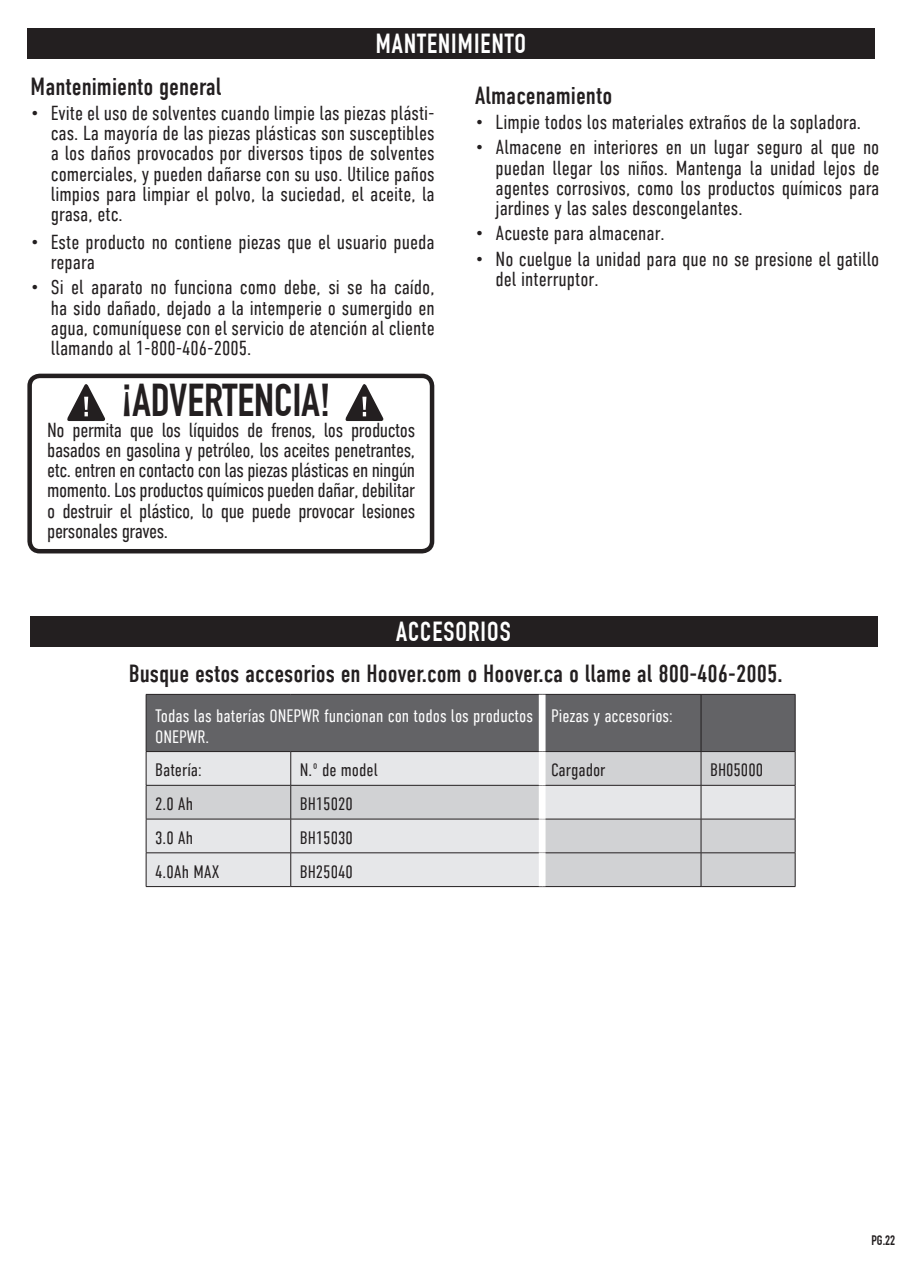
<style>
.page{position:relative;width:922px;height:1286px;background:#fff}
.page>*{position:absolute;margin:0;border:0;box-sizing:border-box;transform-origin:0 0}
.t1{font:700 45px "DIN Condensed";color:#231f20}
.t2{font:700 27px "DIN Condensed";letter-spacing:.04em;color:#fff}
.t3{font:24.75px "DIN Condensed";color:#231f20}
.t4{font:300 20.25px/20.2px "DIN Condensed";color:#231f20;text-align:justify}
.t5{font:300 18px/20.2px "DIN Condensed";color:#fff}
.t6{font:300 18px "DIN Condensed";color:#231f20}
.t7{font:700 13.5px "DIN Condensed";color:#231f20}
</style>
<div class="page">
<div style="left:27px;top:374px;width:407px;height:179px;border:4px solid #231f20;border-radius:10px"></div>
<div style="left:27px;top:28px;width:847px;height:31px;background:#231f20"></div>
<div style="left:30px;top:617px;width:847px;height:30px;background:#231f20"></div>
<svg style="left:345px;top:384px;width:39px;height:37px"></svg>
<svg style="left:67px;top:384px;width:38px;height:37px"></svg>
<div style="left:147px;top:695px;width:647px;height:56px;background:#636366"></div>
<svg style="left:147px;top:752px;width:647px;height:134px;background:#dbdcde"></svg>
<hr style="left:146px;top:694px;width:145px;height:1px;background:#231f20">
<hr style="left:146px;top:695px;width:1px;height:56px;background:#231f20">
<hr style="left:291px;top:694px;width:251px;height:1px;background:#231f20">
<hr style="left:146px;top:751px;width:145px;height:1px;background:#231f20">
<hr style="left:146px;top:752px;width:1px;height:33px;background:#231f20">
<hr style="left:291px;top:751px;width:251px;height:1px;background:#231f20">
<hr style="left:290px;top:752px;width:1px;height:33px;background:#231f20">
<hr style="left:146px;top:785px;width:145px;height:1px;background:#231f20">
<hr style="left:146px;top:786px;width:1px;height:33px;background:#231f20">
<hr style="left:291px;top:785px;width:251px;height:1px;background:#231f20">
<hr style="left:290px;top:786px;width:1px;height:33px;background:#231f20">
<hr style="left:146px;top:819px;width:145px;height:1px;background:#231f20">
<hr style="left:146px;top:819px;width:1px;height:33px;background:#231f20">
<hr style="left:291px;top:819px;width:251px;height:1px;background:#231f20">
<hr style="left:290px;top:819px;width:1px;height:33px;background:#231f20">
<hr style="left:146px;top:852px;width:145px;height:1px;background:#231f20">
<hr style="left:146px;top:853px;width:1px;height:33px;background:#231f20">
<hr style="left:291px;top:852px;width:251px;height:1px;background:#231f20">
<hr style="left:290px;top:853px;width:1px;height:33px;background:#231f20">
<hr style="left:146px;top:886px;width:145px;height:1px;background:#231f20">
<hr style="left:291px;top:886px;width:251px;height:1px;background:#231f20">
<hr style="left:542px;top:694px;width:159px;height:1px;background:#231f20">
<hr style="left:701px;top:694px;width:94px;height:1px;background:#231f20">
<hr style="left:700px;top:695px;width:1px;height:56px;background:#231f20">
<hr style="left:794px;top:695px;width:1px;height:56px;background:#231f20">
<hr style="left:542px;top:751px;width:159px;height:1px;background:#231f20">
<hr style="left:701px;top:751px;width:94px;height:1px;background:#231f20">
<hr style="left:700px;top:752px;width:1px;height:33px;background:#231f20">
<hr style="left:794px;top:752px;width:1px;height:33px;background:#231f20">
<hr style="left:542px;top:785px;width:159px;height:1px;background:#231f20">
<hr style="left:701px;top:785px;width:94px;height:1px;background:#231f20">
<hr style="left:700px;top:786px;width:1px;height:33px;background:#231f20">
<hr style="left:794px;top:786px;width:1px;height:33px;background:#231f20">
<hr style="left:542px;top:819px;width:159px;height:1px;background:#231f20">
<hr style="left:701px;top:819px;width:94px;height:1px;background:#231f20">
<hr style="left:700px;top:819px;width:1px;height:33px;background:#231f20">
<hr style="left:794px;top:819px;width:1px;height:33px;background:#231f20">
<hr style="left:542px;top:852px;width:159px;height:1px;background:#231f20">
<hr style="left:701px;top:852px;width:94px;height:1px;background:#231f20">
<hr style="left:700px;top:853px;width:1px;height:33px;background:#231f20">
<hr style="left:794px;top:853px;width:1px;height:33px;background:#231f20">
<hr style="left:542px;top:886px;width:159px;height:1px;background:#231f20">
<hr style="left:701px;top:886px;width:94px;height:1px;background:#231f20">
<div style="left:538px;top:695px;width:7px;height:56px;background:#fff"></div>
<div style="left:538px;top:752px;width:7px;height:33px;background:#fff"></div>
<div style="left:538px;top:786px;width:7px;height:33px;background:#fff"></div>
<div style="left:538px;top:819px;width:7px;height:33px;background:#fff"></div>
<div style="left:538px;top:853px;width:7px;height:33px;background:#fff"></div>
<h2 class="t2" style="left:376px;top:27px;width:152px">MANTENIMIENTO</h2>
<p class="t3" style="left:31px;top:72px;width:192px">Mantenimiento general</p>
<p class="t4" style="left:51px;top:103px;width:385px;text-indent:-20px">• Evite el uso de solventes cuando limpie las piezas plásti&shy;cas. La mayoría de las piezas plásticas son susceptibles a los daños provocados por diversos tipos de solventes comerciales, y pueden dañarse con su uso. Utilice paños limpios para limpiar el polvo, la suciedad, el aceite, la grasa, etc.</p>
<p class="t4" style="left:51px;top:232px;width:385px;text-indent:-20px">• Este producto no contiene piezas que el usuario pueda repara</p>
<p class="t4" style="left:51px;top:277px;width:385px;text-indent:-20px">• Si el aparato no funciona como debe, si se ha caído, ha sido dañado, dejado a la intemperie o sumergido en agua, comuníquese con el servicio de atención al cliente llamando al 1-800-406-2005.</p>
<h1 class="t1" style="left:122px;top:374px;width:210px">¡ADVERTENCIA!</h1>
<p class="t4" style="left:47px;top:420px;width:369px">No permita que los líquidos de frenos, los productos basados en gasolina y petróleo, los aceites penetrantes, etc. entren en contacto con las piezas plásticas en ningún momento. Los productos químicos pueden dañar, debilitar o destruir el plástico, lo que puede provocar lesiones personales graves.</p>
<p class="t3" style="left:475px;top:81px;width:138px">Almacenamiento</p>
<p class="t4" style="left:475px;top:112px;width:387px">• Limpie todos los materiales extraños de la sopladora.</p>
<p class="t4" style="left:495px;top:137px;width:385px;text-indent:-20px">• Almacene en interiores en un lugar seguro al que no puedan llegar los niños. Mantenga la unidad lejos de agentes corrosivos, como los productos químicos para jardines y las sales descongelantes.</p>
<p class="t4" style="left:475px;top:223px;width:191px">• Acueste para almacenar.</p>
<p class="t4" style="left:495px;top:249px;width:385px;text-indent:-20px">• No cuelgue la unidad para que no se presione el gatillo del interruptor.</p>
<h2 class="t2" style="left:396px;top:616px;width:116px">ACCESORIOS</h2>
<p class="t3" style="left:129px;top:659px;width:655px">Busque estos accesorios en Hoover.com o Hoover.ca o llame al 800-406-2005.</p>
<p class="t5" style="left:155px;top:706px;width:379px">Todas las baterías ONEPWR funcionan con todos los productos<br>ONEPWR.</p>
<p class="t5" style="left:551px;top:706px;width:123px">Piezas y accesorios:</p>
<p class="t6" style="left:155px;top:760px;width:48px">Batería:</p>
<p class="t6" style="left:300px;top:760px;width:79px">N.º de model</p>
<p class="t6" style="left:551px;top:760px;width:56px">Cargador</p>
<p class="t6" style="left:710px;top:760px;width:55px">BH05000</p>
<p class="t6" style="left:155px;top:794px;width:40px">2.0 Ah</p>
<p class="t6" style="left:300px;top:794px;width:55px">BH15020</p>
<p class="t6" style="left:155px;top:827px;width:40px">3.0 Ah</p>
<p class="t6" style="left:300px;top:827px;width:55px">BH15030</p>
<p class="t6" style="left:155px;top:861px;width:66px">4.0Ah MAX</p>
<p class="t6" style="left:300px;top:861px;width:55px">BH25040</p>
<p class="t7" style="left:871px;top:1233px;width:25px">PG.22</p>
</div>
